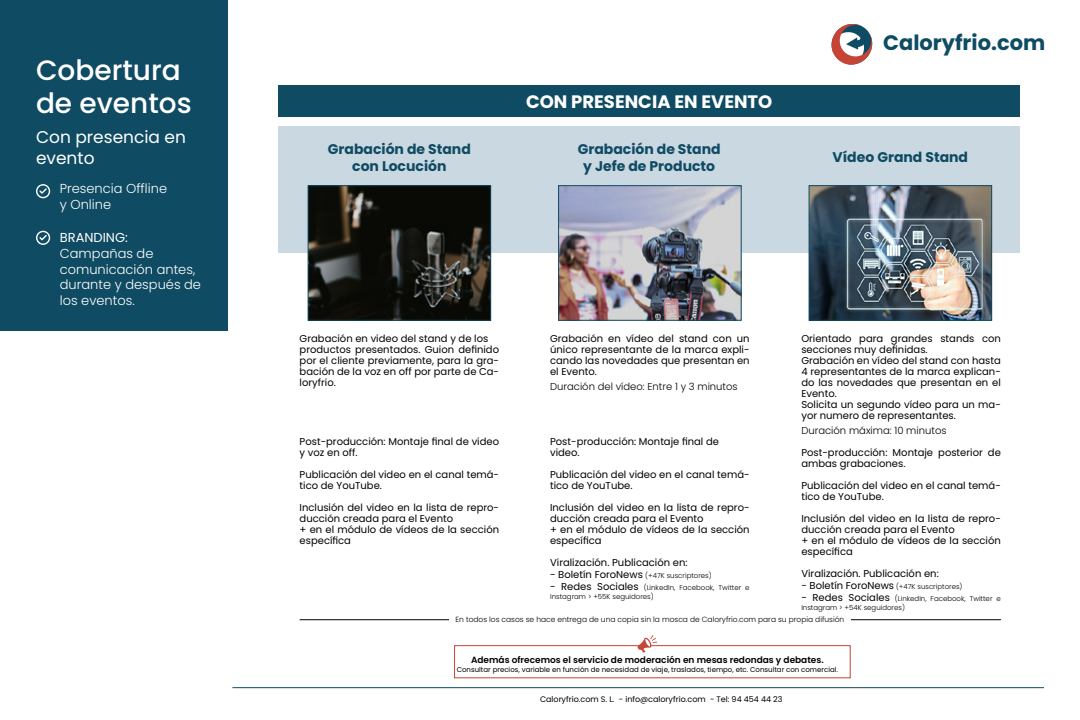
<style>
.page{position:relative;width:1080px;height:720px;background:#fff}
.page>*{position:absolute;margin:0;border:0;box-sizing:border-box;transform-origin:0 0}
.t1{font:500 28px/33.6px "Poppins";color:#fff}
.t2{font:700 20.9px "Poppins";color:#0d4c62}
.t3{font:700 18px "Poppins";color:#fff}
.t4{font:17px/20.4px "Poppins";color:#fff}
.t5{font:700 14px/16.8px "Poppins";color:#0f4b62;text-align:center}
.t6{font:300 13px/15.6px "Poppins";color:#fff}
.t7{font:13px "Poppins";color:#fff}
.t8{font:10px/11px "Poppins";color:#000}
.t9{font:300 10px "Poppins";color:#000}
.t10{font:600 9px "Poppins";color:#000}
.t11{font:8px "Poppins";color:#000}
.t12{font:300 7.5px "Poppins";color:#000}
.t13{font:300 7px/8.4px "Poppins";color:#000}
.t14{font:7px "Poppins";color:#000}
.s1{font-weight:400;font-size:10px}
</style>
<div class="page">
<hr style="left:232px;top:687px;width:812px;height:1px;background:#0f4b62">
<svg style="left:831px;top:24px;width:42px;height:41px"></svg>
<div style="left:0;top:0;width:227px;height:330px;background:#0f4b62"></div>
<svg style="left:36px;top:184px;width:14px;height:14px"></svg>
<svg style="left:36px;top:231px;width:14px;height:14px"></svg>
<div style="left:279px;top:86px;width:741px;height:31px;background:#0f4b62"></div>
<div style="left:279px;top:126px;width:741px;height:127px;background:#cad8e2"></div>
<img style="left:310px;top:187px;width:179px;height:132px">
<div style="left:308px;top:185px;width:183px;height:136px;border:1px solid #0f4b62"></div>
<img style="left:560px;top:187px;width:179px;height:132px">
<div style="left:558px;top:185px;width:183px;height:136px;border:1px solid #0f4b62"></div>
<img style="left:811px;top:187px;width:179px;height:132px">
<div style="left:809px;top:185px;width:183px;height:136px;border:1px solid #0f4b62"></div>
<hr style="left:300px;top:620px;width:701px;height:1px;background:#000">
<div style="left:449px;top:614px;width:402px;height:30px;background:#fff"></div>
<div style="left:454px;top:645px;width:397px;height:33px;border:1px solid #c54436"></div>
<svg style="left:637px;top:635px;width:20px;height:18px"></svg>
<h1 class="t1" style="left:36px;top:53px;width:157px">Cobertura de eventos</h1>
<h3 class="t4" style="left:36px;top:127px;width:152px">Con presencia en evento</h3>
<h3 class="t6" style="left:60px;top:181px;width:109px">Presencia Offline y Online</h3>
<h3 class="t7" style="left:60px;top:230px;width:70px">BRANDING:</h3>
<h3 class="t6" style="left:60px;top:246px;width:143px">Campañas de comunicación antes, durante y después de los eventos.</h3>
<h3 class="t3" style="left:526px;top:91px;width:248px">CON PRESENCIA EN EVENTO</h3>
<h2 class="t2" style="left:883px;top:31px;width:164px">Caloryfrio.com</h2>
<h3 class="t5" style="left:328px;top:141px;width:144px">Grabación de Stand con Locución</h3>
<h3 class="t5" style="left:578px;top:141px;width:144px">Grabación de Stand y Jefe de Producto</h3>
<h3 class="t5" style="left:833px;top:149px;width:137px">Vídeo Grand Stand</h3>
<p class="t8" style="left:300px;top:333px;width:201px">Grabación en video del stand y de los productos presentados. Guion definido por el cliente previamente, para la gra&shy;bación de la voz en off por parte de Ca&shy;loryfrio.</p>
<p class="t8" style="left:550px;top:333px;width:201px;text-align:justify">Grabación en vídeo del stand con un único representante de la marca expli&shy;cando las novedades que presentan en el Evento.</p>
<p class="t9" style="left:550px;top:381px;width:189px">Duración del vídeo: Entre 1 y 3 minutos</p>
<p class="t8" style="left:801px;top:333px;width:201px">Orientado para grandes stands con secciones muy definidas.<br>Grabación en vídeo del stand con hasta<br>4 representantes de la marca explican&shy;do las novedades que presentan en el<br>Evento.<br>Solicita un segundo vídeo para un ma&shy;yor numero de representantes.</p>
<p class="t9" style="left:801px;top:425px;width:147px">Duración máxima: 10 minutos</p>
<p class="t8" style="left:801px;top:447px;width:201px">Post-producción: Montaje posterior de ambas grabaciones.</p>
<p class="t8" style="left:801px;top:480px;width:201px">Publicación del video en el canal temá&shy;tico de YouTube.</p>
<p class="t8" style="left:801px;top:513px;width:201px">Inclusión del video en la lista de repro&shy;ducción creada para el Evento<br>+ en el módulo de vídeos de la sección específica</p>
<p class="t8" style="left:801px;top:568px;width:139px">Viralización. Publicación en:</p>
<p class="t13" style="left:801px;top:583px;width:163px"><span class="s1">- Boletín ForoNews</span> (+47K suscriptores)</p>
<p class="t13" style="left:801px;top:595px;width:201px"><span class="s1">- Redes Sociales</span> (LinkedIn, Facebook, Twitter e<br>Instagram &gt; +54K seguidores)</p>
<p class="t12" style="left:455px;top:615px;width:390px">En todos los casos se hace entrega de una copia sin la mosca de Caloryfrio.com para su propia difusión</p>
<p class="t10" style="left:471px;top:655px;width:354px">Además ofrecemos el servicio de moderación en mesas redondas y debates.</p>
<p class="t14" style="left:457px;top:665px;width:383px">Consultar precios, variable en función de necesidad de viaje, traslados, tiempo, etc. Consultar con comercial.</p>
<p class="t8" style="left:300px;top:436px;width:201px">Post-producción: Montaje final de video y voz en off.</p>
<p class="t8" style="left:300px;top:469px;width:201px">Publicación del video en el canal temá&shy;tico de YouTube.</p>
<p class="t8" style="left:300px;top:502px;width:201px">Inclusión del video en la lista de repro&shy;ducción creada para el Evento<br>+ en el módulo de vídeos de la sección específica</p>
<p class="t8" style="left:550px;top:436px;width:170px">Post-producción: Montaje final de video.</p>
<p class="t8" style="left:550px;top:469px;width:201px">Publicación del video en el canal temá&shy;tico de YouTube.</p>
<p class="t8" style="left:550px;top:502px;width:201px">Inclusión del video en la lista de repro&shy;ducción creada para el Evento<br>+ en el módulo de vídeos de la sección específica</p>
<p class="t8" style="left:550px;top:557px;width:139px">Viralización. Publicación en:</p>
<p class="t13" style="left:550px;top:572px;width:163px"><span class="s1">- Boletín ForoNews</span> (+47K suscriptores)</p>
<p class="t13" style="left:550px;top:584px;width:201px"><span class="s1">- Redes Sociales</span> (LinkedIn, Facebook, Twitter e<br>Instagram &gt; +55K seguidores)</p>
<p class="t11" style="left:540px;top:694px;width:244px">Caloryfrio.com S. L. - info@caloryfrio.com - Tel: 94 454 44 23</p>
</div>
